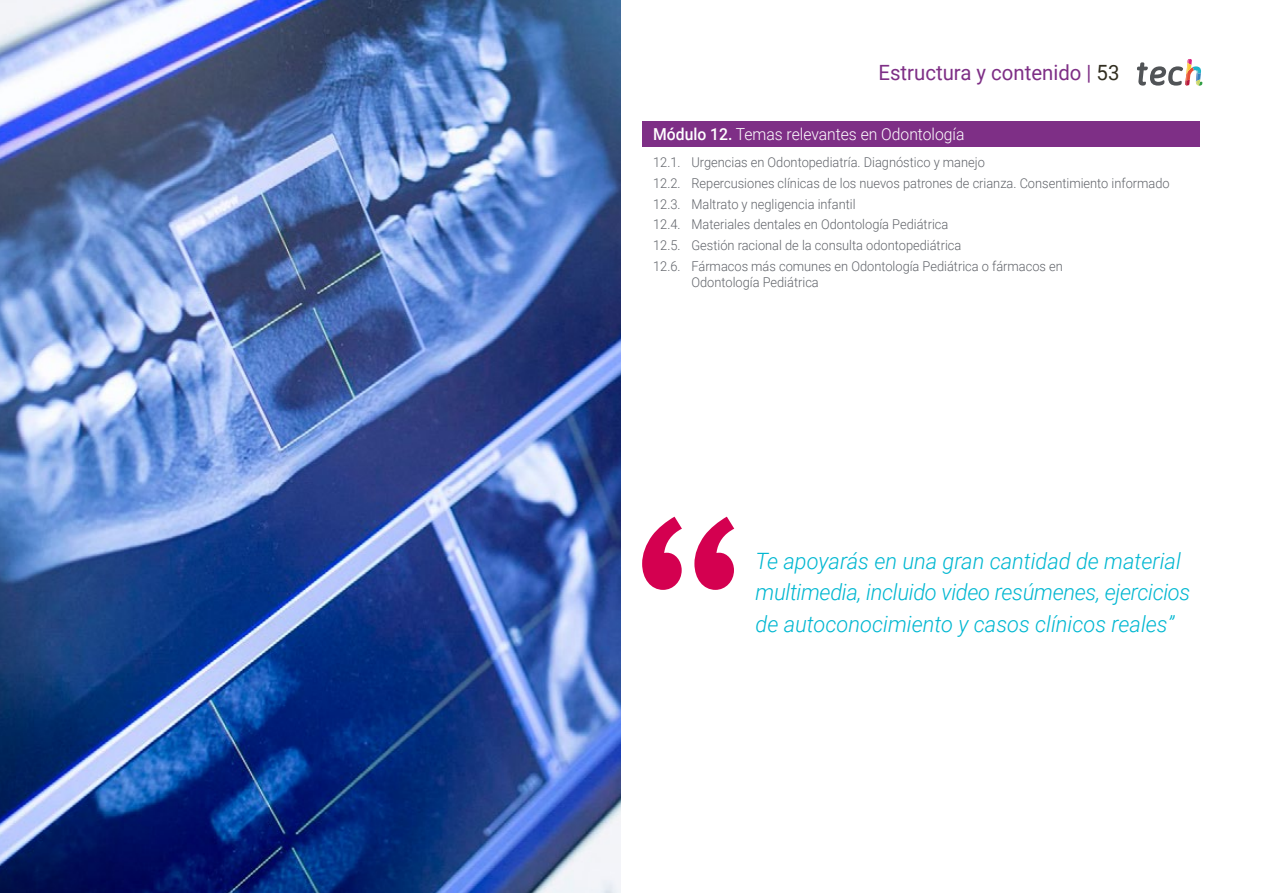
<style>
.page{position:relative;width:1263px;height:893px;background:#fff}
.page>*{position:absolute;margin:0;border:0;box-sizing:border-box;transform-origin:0 0}
.t1{font:italic 300 22.5px/31.5px "Roboto";color:#00b7d1}
.t2{font:21px "Roboto";color:#7e2f86}
.t3{font:300 16.5px "Roboto";color:#fff;scale:.95 1}
.t4{font:300 13.5px/20.7px "Roboto";color:#61646a;scale:.95 1}
.s1{color:#312e20}
.s2{font-weight:500}
</style>
<div class="page">
<svg style="left:642px;top:517px;width:92px;height:73px"></svg>
<svg style="left:1137px;top:59px;width:65px;height:27px"></svg>
<div style="left:642px;top:121px;width:557px;height:25px;background:#7e2f86"></div>
<img style="left:0;top:0;width:621px;height:893px">
<h2 class="t2" style="left:878px;top:57px;width:242px">Estructura y contenido | <span class="s1">53</span></h2>
<p class="t3" style="left:653px;top:123px;width:329px"><span class="s2">Módulo 12.</span> Temas relevantes en Odontología</p>
<p class="t4" style="left:653px;top:151px;width:545px">12.1. Urgencias en Odontopediatría. Diagnóstico y manejo<br>12.2. Repercusiones clínicas de los nuevos patrones de crianza. Consentimiento informado 12.3. Maltrato y negligencia infantil<br>12.4. Materiales dentales en Odontología Pediátrica<br>12.5. Gestión racional de la consulta odontopediátrica<br>12.6. Fármacos más comunes en Odontología Pediátrica o fármacos en</p>
<p class="t4" style="left:691px;top:272px;width:136px">Odontología Pediátrica</p>
<h1 class="t1" style="left:755px;top:544px;width:436px">Te apoyarás en una gran cantidad de material multimedia, incluido video resúmenes, ejercicios de autoconocimiento y casos clínicos reales”</h1>
</div>
